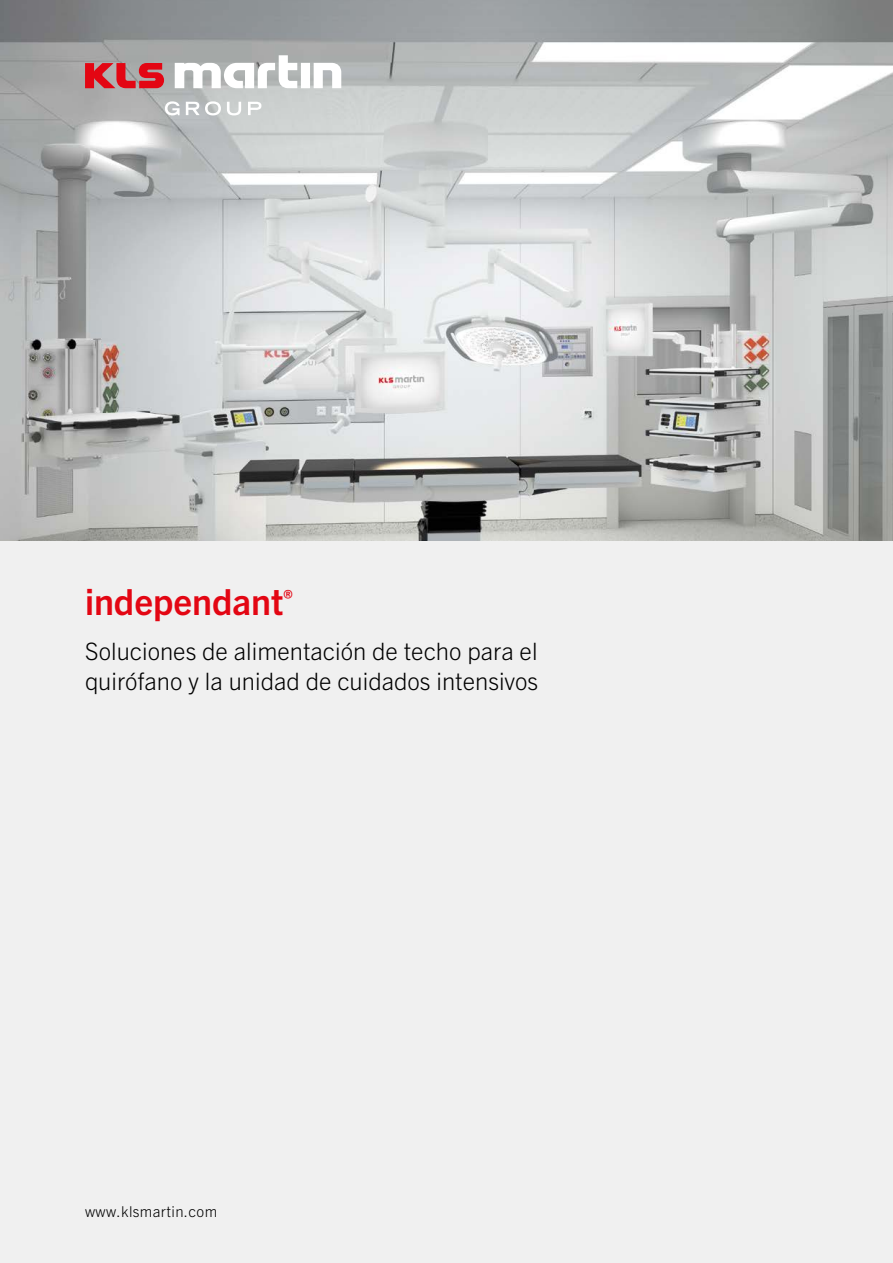
<style>
.page{position:relative;width:893px;height:1263px;background:#fff}
.page>*{position:absolute;margin:0;border:0;box-sizing:border-box;transform-origin:0 0}
.t1{font:700 36px "Trade Gothic Next LT Pro";color:#e30613}
.t2{font:300 24px/30px "Trade Gothic Next LT Pro";color:#000}
.t3{font:300 15px "Trade Gothic Next LT Pro";letter-spacing:.025em;color:#000}
</style>
<div class="page">
<div style="left:0;top:521px;width:893px;height:742px;background:#f0f0f0"></div>
<img style="left:0;top:0;width:893px;height:540px">
<svg style="left:165px;top:101px;width:15px;height:14px"></svg>
<svg style="left:186px;top:101px;width:35px;height:14px"></svg>
<svg style="left:227px;top:102px;width:14px;height:13px"></svg>
<svg style="left:248px;top:102px;width:13px;height:13px"></svg>
<svg style="left:175px;top:55px;width:166px;height:33px"></svg>
<svg style="left:85px;top:63px;width:79px;height:25px"></svg>
<h1 class="t1" style="left:85px;top:576px;width:209px">independant<sup>®</sup></h1>
<p class="t2" style="left:85px;top:634px;width:455px">Soluciones de alimentación de techo para el quirófano y la unidad de cuidados intensivos</p>
<p class="t3" style="left:85px;top:1201px;width:134px">www.klsmartin.com</p>
</div>
